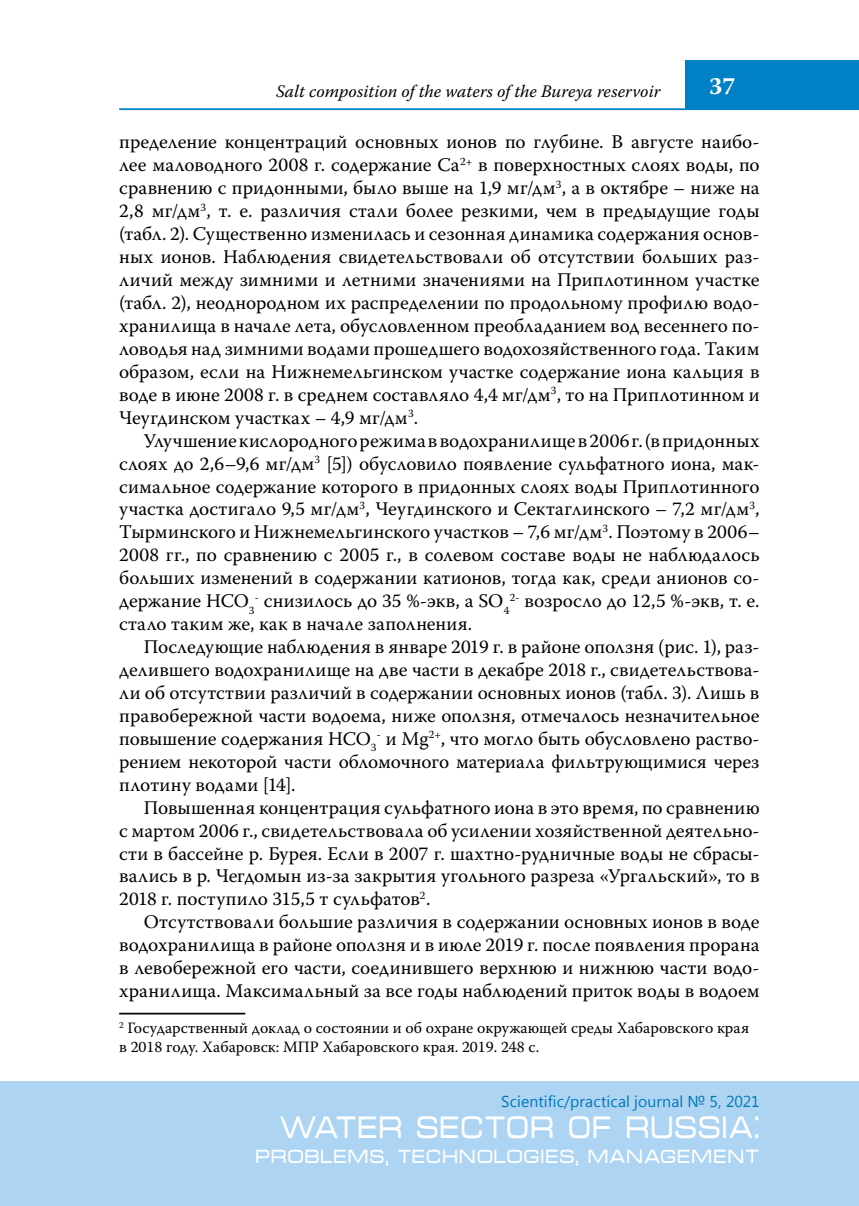
<style>
.page{position:relative;width:859px;height:1206px;background:#fff}
.page>*{position:absolute;margin:0;border:0;box-sizing:border-box;transform-origin:0 0}
.t1{font:31.5px "Micra C";letter-spacing:.005em;color:#fff;scale:.83 1}
.t2{font:700 24.5px "Warnock Pro";color:#fff}
.t3{font:19.25px/22.9px "Warnock Pro";letter-spacing:.005em;color:#000;text-align:justify}
.t4{font:19.25px "Micra";letter-spacing:-.015em;color:#fff;scale:.9 1}
.t5{font:italic 17.5px "Warnock Pro";letter-spacing:.005em;color:#000}
.t6{font:15.75px/19.2px "Warnock Pro";color:#000}
.t7{font:15.75px "Segoe UI";letter-spacing:.005em;color:#0077b6}
</style>
<div class="page">
<hr style="left:119px;top:108px;width:739px;height:2px;background:#0080c5">
<div style="left:685px;top:60px;width:173px;height:50px;background:#0080c5"></div>
<div style="left:0;top:1081px;width:858px;height:124px;background:#add4f3"></div>
<hr style="left:119px;top:1012px;width:126px;height:2px;background:#000">
<p class="t5" style="left:276px;top:81px;width:386px">Salt composition of the waters of the Bureya reservoir</p>
<p class="t2" style="left:708px;top:71px;width:28px">37</p>
<p class="t3" style="left:119px;top:130px;width:641px">пределение концентраций основных ионов по глубине. В августе наибо&shy;лее маловодного 2008 г. содержание Ca<sup>2+</sup> в поверхностных слоях воды, по сравнению с придонными, было выше на 1,9 мг/дм<sup>3</sup>, а в октябре – ниже на 2,8 мг/дм<sup>3</sup>, т. е. различия стали более резкими, чем в предыдущие годы (табл. 2). Существенно изменилась и сезонная динамика содержания основ&shy;ных ионов. Наблюдения свидетельствовали об отсутствии больших раз&shy;личий между зимними и летними значениями на Приплотинном участке (табл. 2), неоднородном их распределении по продольному профилю водо&shy;хранилища в начале лета, обусловленном преобладанием вод весеннего по&shy;ловодья над зимними водами прошедшего водохозяйственного года. Таким образом, если на Нижнемельгинском участке содержание иона кальция в воде в июне 2008 г. в среднем составляло 4,4 мг/дм<sup>3</sup>, то на Приплотинном и Чеугдинском участках – 4,9 мг/дм<sup>3</sup>.</p>
<p class="t3" style="left:119px;top:428px;width:641px;text-indent:25px">Улучшение кислородного режима в водохранилище в 2006 г. (в придонных слоях до 2,6–9,6 мг/дм<sup>3</sup> [5]) обусловило появление сульфатного иона, мак&shy;симальное содержание которого в придонных слоях воды Приплотинного участка достигало 9,5 мг/дм<sup>3</sup>, Чеугдинского и Сектаглинского – 7,2 мг/дм<sup>3</sup>, Тырминского и Нижнемельгинского участков – 7,6 мг/дм<sup>3</sup>. Поэтому в 2006– 2008 гг., по сравнению с 2005 г., в солевом составе воды не наблюдалось больших изменений в содержании катионов, тогда как, среди анионов со&shy;держание HCO<sub>3</sub><sup>-</sup> снизилось до 35 %-экв, а SO<sub>4</sub><sup>2-</sup> возросло до 12,5 %-экв, т. е. стало таким же, как в начале заполнения.</p>
<p class="t3" style="left:119px;top:635px;width:641px;text-indent:25px">Последующие наблюдения в январе 2019 г. в районе оползня (рис. 1), раз&shy;делившего водохранилище на две части в декабре 2018 г., свидетельствова&shy;ли об отсутствии различий в содержании основных ионов (табл. 3). Лишь в правобережной части водоема, ниже оползня, отмечалось незначительное повышение содержания HCO<sub>3</sub><sup>-</sup> и Mg<sup>2+</sup>, что могло быть обусловлено раство&shy;рением некоторой части обломочного материала фильтрующимися через плотину водами [14].</p>
<p class="t3" style="left:119px;top:795px;width:641px;text-indent:25px">Повышенная концентрация сульфатного иона в это время, по сравнению с мартом 2006 г., свидетельствовала об усилении хозяйственной деятельно&shy;сти в бассейне р. Бурея. Если в 2007 г. шахтно-рудничные воды не сбрасы&shy;вались в р. Чегдомын из-за закрытия угольного разреза «Ургальский», то в 2018 г. поступило 315,5 т сульфатов<sup>2</sup>.</p>
<p class="t3" style="left:119px;top:910px;width:641px;text-indent:25px">Отсутствовали большие различия в содержании основных ионов в воде водохранилища в районе оползня и в июле 2019 г. после появления прорана в левобережной его части, соединившего верхнюю и нижнюю части водо&shy;хранилища. Максимальный за все годы наблюдений приток воды в водоем</p>
<p class="t6" style="left:119px;top:1017px;width:631px"><sup>2</sup> Государственный доклад о состоянии и об охране окружающей среды Хабаровского края в 2018 году. Хабаровск: МПР Хабаровского края. 2019. 248 с.</p>
<p class="t7" style="left:501px;top:1090px;width:260px">scientific/practical journal № 5, 2021</p>
<p class="t4" style="left:255px;top:1145px;width:561px">PROBLEMS, TECHNOLOGIES, MANAGEMENT</p>
<h1 class="t1" style="left:279px;top:1114px;width:580px">WATER SECTOR OF RUSSIA:</h1>
</div>
